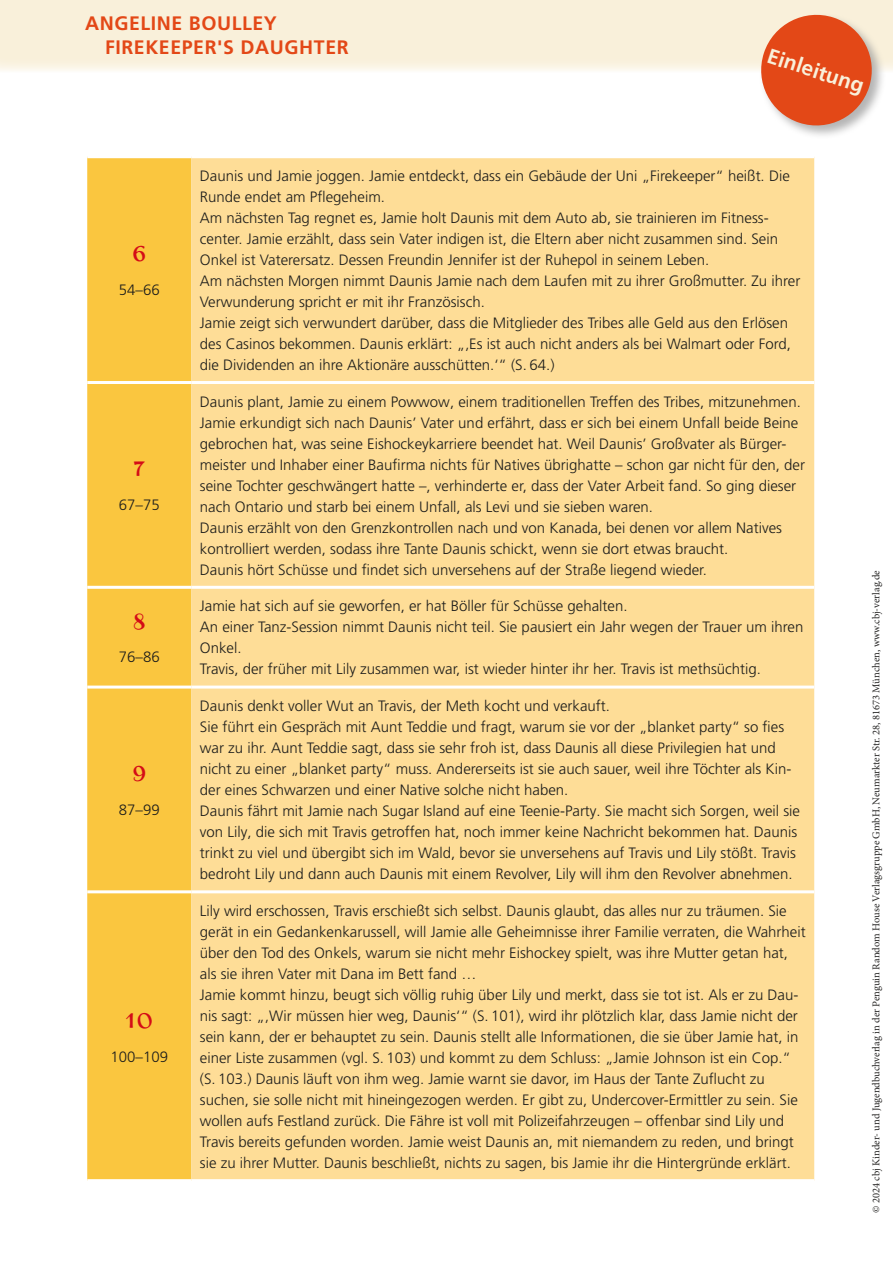
<style>
.page{position:relative;width:893px;height:1263px;background:#fff}
.page>*{position:absolute;margin:0;border:0;box-sizing:border-box;transform-origin:0 0}
.t1{font:700 21px "Frutiger LT Pro";color:#f9f0da}
.t2{font:21px "Tomarik Serif";color:#d40c17}
.t3{font:700 19.5px/24px "Frutiger LT Pro";letter-spacing:.03em;color:#e34817}
.t4{font:300 15px/21px "Frutiger LT Pro";color:#1d1d1b}
.t5{font:10.5px "Minion Pro";color:#252423}
</style>
<div class="page">
<div style="left:0;top:0;width:893px;height:72px;background:#f9f0da"></div>
<div style="left:759px;top:13px;width:127px;height:127px;background:#9d9d9d;opacity:.75"></div>
<svg style="left:754px;top:13px;width:124px;height:119px"></svg>
<svg style="left:87px;top:158px;width:104px;height:1021px;fill:#fac63f"></svg>
<div style="left:191px;top:158px;width:623px;height:1021px;background:#fedd97"></div>
<hr style="left:87px;top:381px;width:104px;height:3px;background:#fff">
<hr style="left:87px;top:586px;width:104px;height:3px;background:#fff">
<hr style="left:87px;top:685px;width:104px;height:3px;background:#fff">
<hr style="left:87px;top:890px;width:104px;height:3px;background:#fff">
<hr style="left:191px;top:381px;width:623px;height:3px;background:#fff">
<hr style="left:191px;top:586px;width:623px;height:3px;background:#fff">
<hr style="left:191px;top:685px;width:623px;height:3px;background:#fff">
<hr style="left:191px;top:890px;width:623px;height:3px;background:#fff">
<h2 class="t3" style="left:105px;top:12px;width:245px;text-indent:-20px">ANGELINE BOULLEY<br>FIREKEEPER'S DAUGHTER</h2>
<h1 class="t1" style="left:772px;top:43px;width:102px;rotate:18deg">Einleitung</h1>
<h1 class="t2" style="left:132px;top:237px;width:17px">6</h1>
<p class="t4" style="left:119px;top:279px;width:42px">54–66</p>
<h1 class="t2" style="left:133px;top:452px;width:15px">7</h1>
<p class="t4" style="left:119px;top:495px;width:42px">67–75</p>
<h1 class="t2" style="left:132px;top:604px;width:16px">8</h1>
<p class="t4" style="left:119px;top:647px;width:42px">76–86</p>
<h1 class="t2" style="left:131px;top:756px;width:17px">9</h1>
<p class="t4" style="left:119px;top:799px;width:42px">87–99</p>
<h1 class="t2" style="left:125px;top:1003px;width:30px">10</h1>
<p class="t4" style="left:111px;top:1046px;width:59px">100–109</p>
<p class="t4" style="left:200px;top:165px;width:602px">Daunis und Jamie joggen. Jamie entdeckt, dass ein Gebäude der Uni „Firekeeper“ heißt. Die Runde endet am Pflegeheim.<br>Am nächsten Tag regnet es, Jamie holt Daunis mit dem Auto ab, sie trainieren im Fitness&shy;center. Jamie erzählt, dass sein Vater indigen ist, die Eltern aber nicht zusammen sind. Sein Onkel ist Vaterersatz. Dessen Freundin Jennifer ist der Ruhepol in seinem Leben.<br>Am nächsten Morgen nimmt Daunis Jamie nach dem Laufen mit zu ihrer Großmutter. Zu ihrer Verwunderung spricht er mit ihr Französisch.<br>Jamie zeigt sich verwundert darüber, dass die Mitglieder des Tribes alle Geld aus den Erlösen des Casinos bekommen. Daunis erklärt: „‚Es ist auch nicht anders als bei Walmart oder Ford, die Dividenden an ihre Aktionäre ausschütten.‘“ (S. 64.)</p>
<p class="t4" style="left:200px;top:391px;width:607px">Daunis plant, Jamie zu einem Powwow, einem traditionellen Treffen des Tribes, mitzunehmen.<br>Jamie erkundigt sich nach Daunis’ Vater und erfährt, dass er sich bei einem Unfall beide Beine gebrochen hat, was seine Eishockeykarriere beendet hat. Weil Daunis’ Großvater als Bürger&shy;meister und Inhaber einer Baufirma nichts für Natives übrighatte – schon gar nicht für den, der seine Tochter geschwängert hatte –, verhinderte er, dass der Vater Arbeit fand. So ging dieser nach Ontario und starb bei einem Unfall, als Levi und sie sieben waren.<br>Daunis erzählt von den Grenzkontrollen nach und von Kanada, bei denen vor allem Natives kontrolliert werden, sodass ihre Tante Daunis schickt, wenn sie dort etwas braucht.<br>Daunis hört Schüsse und findet sich unversehens auf der Straße liegend wieder.</p>
<p class="t4" style="left:200px;top:596px;width:605px">Jamie hat sich auf sie geworfen, er hat Böller für Schüsse gehalten.<br>An einer Tanz-Session nimmt Daunis nicht teil. Sie pausiert ein Jahr wegen der Trauer um ihren Onkel.<br>Travis, der früher mit Lily zusammen war, ist wieder hinter ihr her. Travis ist methsüchtig.</p>
<p class="t4" style="left:200px;top:695px;width:602px">Daunis denkt voller Wut an Travis, der Meth kocht und verkauft.<br>Sie führt ein Gespräch mit Aunt Teddie und fragt, warum sie vor der „blanket party“ so fies war zu ihr. Aunt Teddie sagt, dass sie sehr froh ist, dass Daunis all diese Privilegien hat und nicht zu einer „blanket party“ muss. Andererseits ist sie auch sauer, weil ihre Töchter als Kin&shy;der eines Schwarzen und einer Native solche nicht haben.<br>Daunis fährt mit Jamie nach Sugar Island auf eine Teenie-Party. Sie macht sich Sorgen, weil sie von Lily, die sich mit Travis getroffen hat, noch immer keine Nachricht bekommen hat. Daunis trinkt zu viel und übergibt sich im Wald, bevor sie unversehens auf Travis und Lily stößt. Travis bedroht Lily und dann auch Daunis mit einem Revolver, Lily will ihm den Revolver abnehmen.</p>
<p class="t4" style="left:200px;top:900px;width:607px">Lily wird erschossen, Travis erschießt sich selbst. Daunis glaubt, das alles nur zu träumen. Sie gerät in ein Gedankenkarussell, will Jamie alle Geheimnisse ihrer Familie verraten, die Wahrheit über den Tod des Onkels, warum sie nicht mehr Eishockey spielt, was ihre Mutter getan hat, als sie ihren Vater mit Dana im Bett fand …<br>Jamie kommt hinzu, beugt sich völlig ruhig über Lily und merkt, dass sie tot ist. Als er zu Dau&shy;nis sagt: „‚Wir müssen hier weg, Daunis‘“ (S. 101), wird ihr plötzlich klar, dass Jamie nicht der sein kann, der er behauptet zu sein. Daunis stellt alle Informationen, die sie über Jamie hat, in einer Liste zusammen (vgl. S. 103) und kommt zu dem Schluss: „Jamie Johnson ist ein Cop.“ (S. 103.) Daunis läuft von ihm weg. Jamie warnt sie davor, im Haus der Tante Zuflucht zu suchen, sie solle nicht mit hineingezogen werden. Er gibt zu, Undercover-Ermittler zu sein. Sie wollen aufs Festland zurück. Die Fähre ist voll mit Polizeifahrzeugen – offenbar sind Lily und Travis bereits gefunden worden. Jamie weist Daunis an, mit niemandem zu reden, und bringt sie zu ihrer Mutter. Daunis beschließt, nichts zu sagen, bis Jamie ihr die Hintergründe erklärt.</p>
<p class="t5" style="left:869px;top:1213px;width:644px;rotate:-90deg">© 2024 cbj Kinder- und Jugendbuchverlag in der Penguin Random House Verlagsgruppe GmbH, Neumarkter Str. 28, 81673 München, www.cbj-verlag.de</p>
</div>
